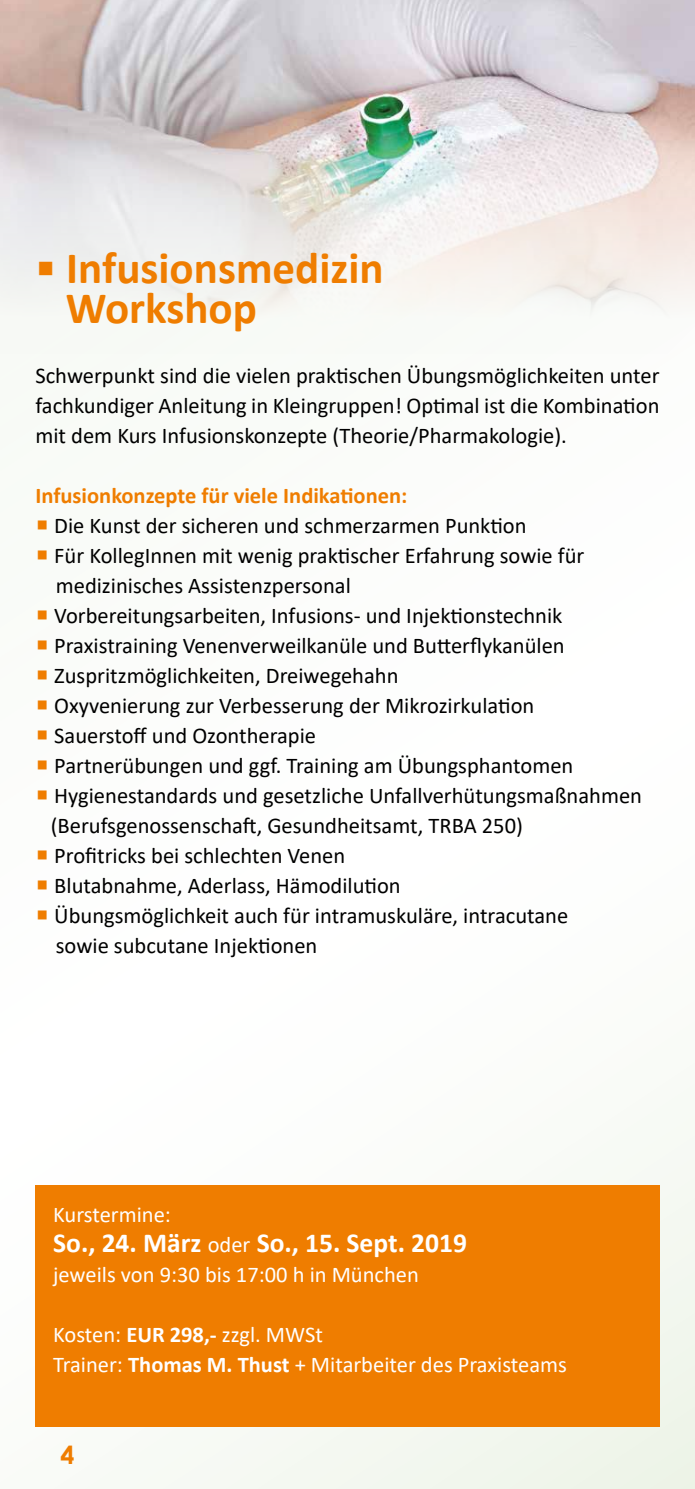
<style>
.page{position:relative;width:695px;height:1489px;background:#fff}
.page>*{position:absolute;margin:0;border:0;box-sizing:border-box;transform-origin:0 0}
.t1{font:700 45px/40px "Calibri";color:#ef7d00}
.t2{font:700 27.5px "Calibri";color:#fff}
.t3{font:700 25px "Century Gothic";color:#ef7d00}
.t4{font:22.5px/30px "Calibri";color:#000}
.t5{font:22.5px/30px "Calibri";color:#fff}
.t6{font:700 22.5px "Calibri";color:#ef7d00}
.s1{color:#ef7d00}
.s2{font-weight:400;font-size:22.5px}
.s3{font-weight:700}
</style>
<div class="page">
<div style="left:0;top:0;width:694px;height:1488px;background:#fcfdfb"></div>
<div style="left:35px;top:1185px;width:624px;height:241px;background:#ef7d00"></div>
<img style="left:0;top:0;width:694px;height:312px">
<h1 class="t1" style="left:66px;top:247px;width:319px;text-indent:-31px">▪ Infusionsmedizin<br>Workshop</h1>
<p class="t4" style="left:35px;top:360px;width:625px;text-align:justify">Schwerpunkt sind die vielen praktischen Übungsmöglichkeiten unter fachkundiger Anleitung in Kleingruppen! Optimal ist die Kombination mit dem Kurs Infusionskonzepte (Theorie/Pharmakologie).</p>
<p class="t6" style="left:35px;top:479px;width:373px">Infusionkonzepte für viele Indikationen:</p>
<p class="t4" style="left:35px;top:510px;width:492px"><span class="s1">▪</span> Die Kunst der sicheren und schmerzarmen Punktion</p>
<p class="t4" style="left:56px;top:540px;width:530px;text-indent:-20px"><span class="s1">▪</span> Für KollegInnen mit wenig praktischer Erfahrung sowie für medizinisches Assistenzpersonal</p>
<p class="t4" style="left:35px;top:600px;width:528px"><span class="s1">▪</span> Vorbereitungsarbeiten, Infusions- und Injektionstechnik</p>
<p class="t4" style="left:35px;top:630px;width:530px"><span class="s1">▪</span> Praxistraining Venenverweilkanüle und Butterflykanülen</p>
<p class="t4" style="left:35px;top:660px;width:364px"><span class="s1">▪</span> Zuspritzmöglichkeiten, Dreiwegehahn</p>
<p class="t4" style="left:35px;top:690px;width:500px"><span class="s1">▪</span> Oxyvenierung zur Verbesserung der Mikrozirkulation</p>
<p class="t4" style="left:35px;top:720px;width:282px"><span class="s1">▪</span> Sauerstoff und Ozontherapie</p>
<p class="t4" style="left:35px;top:750px;width:539px"><span class="s1">▪</span> Partnerübungen und ggf. Training am Übungsphantomen</p>
<p class="t4" style="left:51px;top:780px;width:592px;text-indent:-15px"><span class="s1">▪</span> Hygienestandards und gesetzliche Unfallverhütungsmaßnahmen (Berufsgenossenschaft, Gesundheitsamt, TRBA 250)</p>
<p class="t4" style="left:35px;top:840px;width:311px"><span class="s1">▪</span> Profitricks bei schlechten Venen</p>
<p class="t4" style="left:35px;top:870px;width:367px"><span class="s1">▪</span> Blutabnahme, Aderlass, Hämodilution</p>
<p class="t4" style="left:56px;top:900px;width:514px;text-indent:-20px"><span class="s1">▪</span> Übungsmöglichkeit auch für intramuskuläre, intracutane sowie subcutane Injektionen</p>
<p class="t5" style="left:53px;top:1199px;width:119px">Kurstermine:</p>
<p class="t2" style="left:53px;top:1223px;width:415px">So., 24. März <span class="s2">oder</span> So., 15. Sept. 2019</p>
<p class="t5" style="left:53px;top:1259px;width:367px">jeweils von 9:30 bis 17:00 h in München</p>
<p class="t5" style="left:53px;top:1319px;width:515px">Kosten: <span class="s3">EUR 298,-</span> zzgl. MWSt<br>Trainer: <span class="s3">Thomas M. Thust</span> + Mitarbeiter des Praxisteams</p>
<p class="t3" style="left:60px;top:1435px;width:16px">4</p>
</div>
